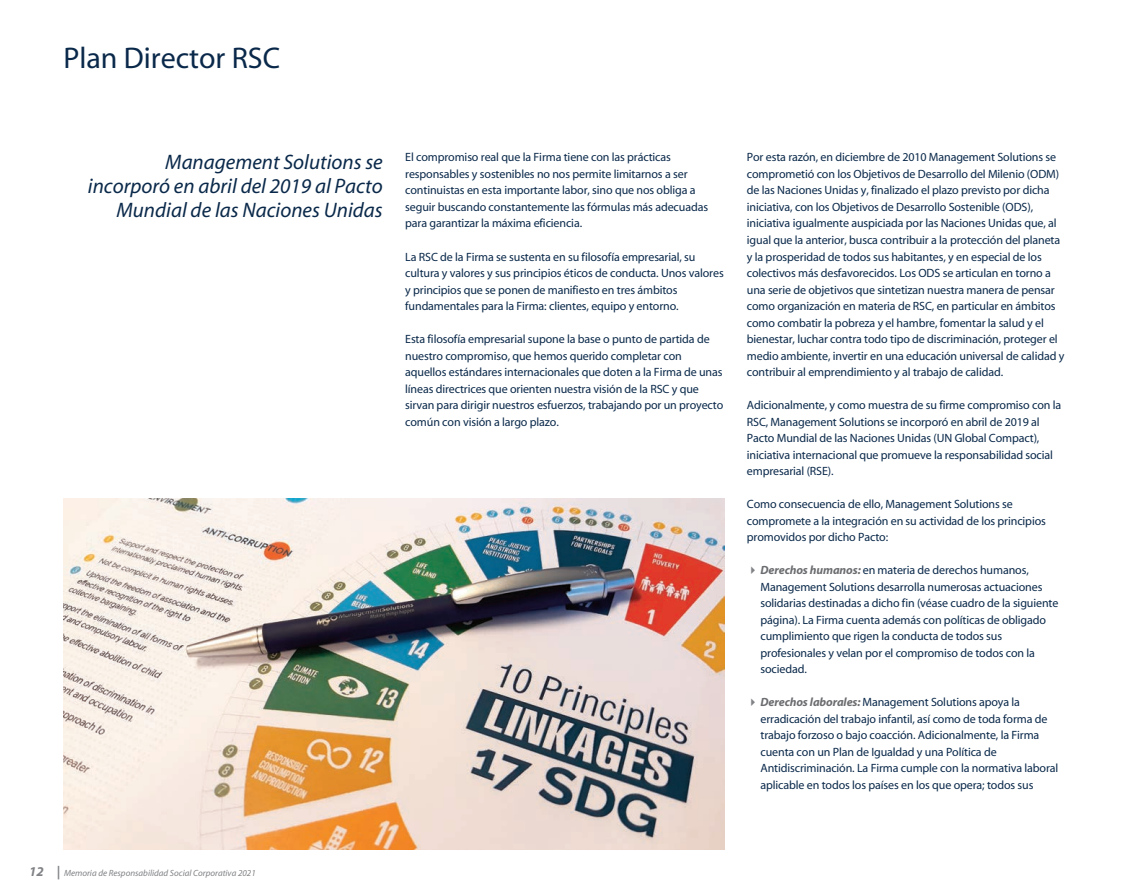
<style>
.page{position:relative;width:1148px;height:893px;background:#fff}
.page>*{position:absolute;margin:0;border:0;box-sizing:border-box;transform-origin:0 0}
.t1{font:30px "Myriad";color:#0a294a}
.t2{font:italic 21px/24px "Myriad";color:#0a294a;text-align:right}
.t3{font:12px/16.5px "Myriad";letter-spacing:-.01em;color:#0a294a}
.t4{font:italic 9px "Myriad";color:#808285}
.s1{color:#808285}
.s2{font-weight:700;font-style:italic;color:#6c6d70}
.s3{font-weight:700;font-size:13.5px}
</style>
<div class="page">
<img style="left:64px;top:498px;width:660px;height:351px">
<h1 class="t1" style="left:63px;top:43px;width:218px">Plan Director RSC</h1>
<h2 class="t2" style="left:88px;top:151px;width:296px">Management Solutions se incorporó en abril del 2019 al Pacto<br>Mundial de las Naciones Unidas</h2>
<p class="t3" style="left:405px;top:150px;width:304px">El compromiso real que la Firma tiene con las prácticas responsables y sostenibles no nos permite limitarnos a ser continuistas en esta importante labor, sino que nos obliga a seguir buscando constantemente las fórmulas más adecuadas para garantizar la máxima eficiencia.</p>
<p class="t3" style="left:405px;top:249px;width:320px">La RSC de la Firma se sustenta en su filosofía empresarial, su cultura y valores y sus principios éticos de conducta. Unos valores y principios que se ponen de manifiesto en tres ámbitos fundamentales para la Firma: clientes, equipo y entorno.</p>
<p class="t3" style="left:405px;top:331px;width:319px">Esta filosofía empresarial supone la base o punto de partida de nuestro compromiso, que hemos querido completar con aquellos estándares internacionales que doten a la Firma de unas líneas directrices que orienten nuestra visión de la RSC y que sirvan para dirigir nuestros esfuerzos, trabajando por un proyecto común con visión a largo plazo.</p>
<p class="t3" style="left:746px;top:150px;width:319px">Por esta razón, en diciembre de 2010 Management Solutions se comprometió con los Objetivos de Desarrollo del Milenio (ODM) de las Naciones Unidas y, finalizado el plazo previsto por dicha iniciativa, con los Objetivos de Desarrollo Sostenible (ODS), iniciativa igualmente auspiciada por las Naciones Unidas que, al igual que la anterior, busca contribuir a la protección del planeta y la prosperidad de todos sus habitantes, y en especial de los colectivos más desfavorecidos. Los ODS se articulan en torno a una serie de objetivos que sintetizan nuestra manera de pensar como organización en materia de RSC, en particular en ámbitos como combatir la pobreza y el hambre, fomentar la salud y el bienestar, luchar contra todo tipo de discriminación, proteger el medio ambiente, invertir en una educación universal de calidad y contribuir al emprendimiento y al trabajo de calidad.</p>
<p class="t3" style="left:746px;top:397px;width:316px">Adicionalmente, y como muestra de su firme compromiso con la RSC, Management Solutions se incorporó en abril de 2019 al Pacto Mundial de las Naciones Unidas (UN Global Compact), iniciativa internacional que promueve la responsabilidad social empresarial (RSE).</p>
<p class="t3" style="left:746px;top:496px;width:300px">Como consecuencia de ello, Management Solutions se compromete a la integración en su actividad de los principios promovidos por dicho Pacto:</p>
<p class="t3" style="left:760px;top:562px;width:299px;text-indent:-14px"><span class="s1">✔</span><span class="s2">Derechos humanos:</span> en materia de derechos humanos, Management Solutions desarrolla numerosas actuaciones solidarias destinadas a dicho fin (véase cuadro de la siguiente página). La Firma cuenta además con políticas de obligado cumplimiento que rigen la conducta de todos sus profesionales y velan por el compromiso de todos con la sociedad.</p>
<p class="t3" style="left:760px;top:694px;width:299px;text-indent:-14px"><span class="s1">✔</span><span class="s2">Derechos laborales:</span> Management Solutions apoya la erradicación del trabajo infantil, así como de toda forma de trabajo forzoso o bajo coacción. Adicionalmente, la Firma cuenta con un Plan de Igualdad y una Política de Antidiscriminación. La Firma cumple con la normativa laboral aplicable en todos los países en los que opera; todos sus</p>
<p class="t4" style="left:29px;top:868px;width:228px"><span class="s3">12 |</span> Memoria de Responsabilidad Social Corporativa 2021</p>
</div>
